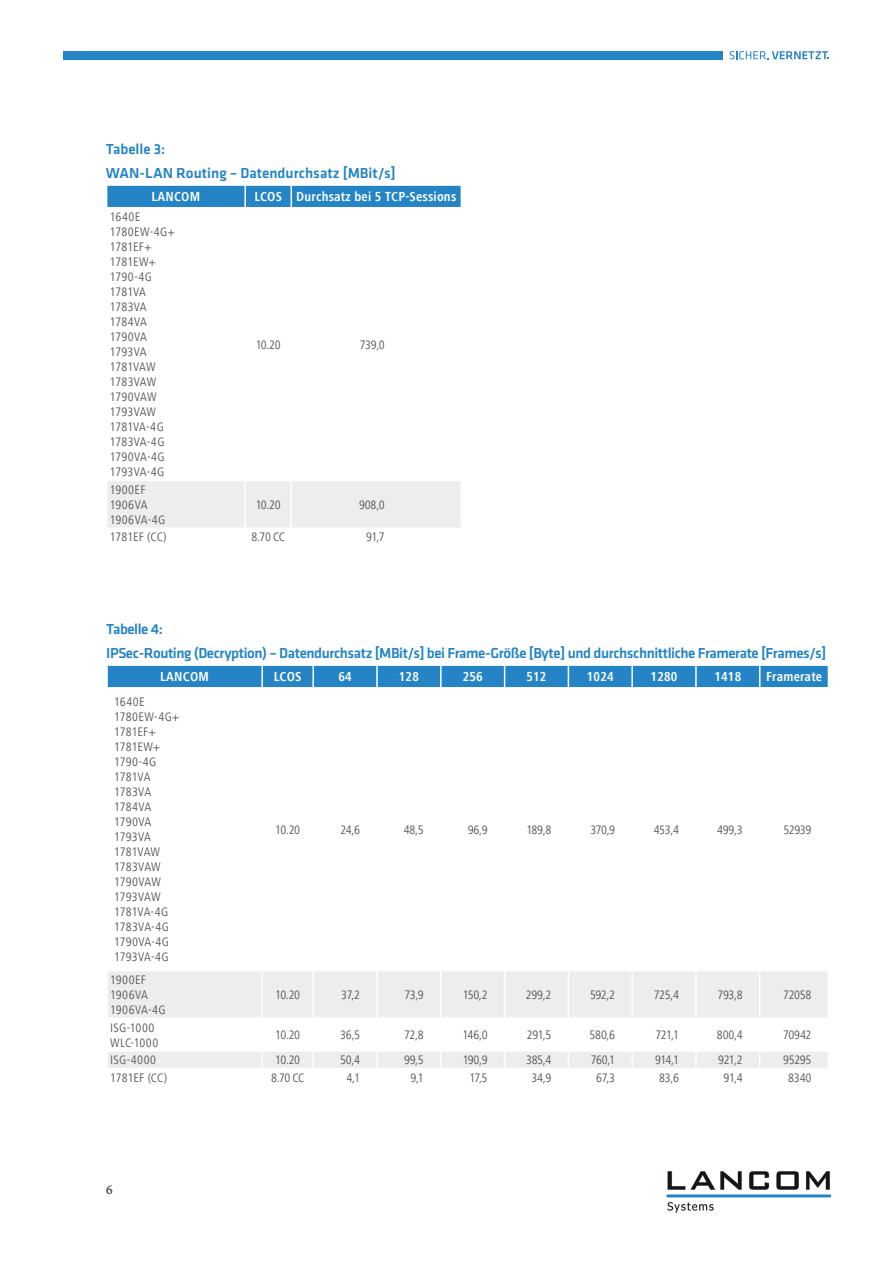
<style>
.page{position:relative;width:893px;height:1263px;background:#fff}
.page>*{position:absolute;margin:0;border:0;box-sizing:border-box;transform-origin:0 0}
.t1{font:500 15px/24px "Klavika Basic";letter-spacing:-.03em;color:#2484c6}
.t2{font:500 15px/24px "Klavika Basic";color:#2484c6}
.t3{font:700 condensed 13.5px "Frutiger Next LT";letter-spacing:.015em;color:#fff}
.t4{font:13.5px "Minion Pro";color:#58595b}
.t5{font:condensed 12.75px/15px "Frutiger Next LT";color:#58595b}
.t6{font:condensed 12.75px/15px "Frutiger Next LT";letter-spacing:.035em;color:#58595b}
.t7{font:condensed 12.75px/15px "Frutiger Next LT";letter-spacing:.03em;color:#58595b}
</style>
<div class="page">
<img style="left:667px;top:1172px;width:163px;height:41px">
<div style="left:64px;top:51px;width:659px;height:9px;background:#2484c6"></div>
<svg style="left:729px;top:51px;width:100px;height:8px"></svg>
<div style="left:106px;top:185px;width:356px;height:22px;background:#2484c6"></div>
<div style="left:107px;top:481px;width:354px;height:46px;background:#ededee"></div>
<svg style="left:108px;top:971px;width:720px;height:97px;fill:#ededee"></svg>
<svg style="left:107px;top:665px;width:721px;height:22px;background:#318bc9"></svg>
<hr style="left:261px;top:971px;width:2px;height:46px;background:#fff">
<hr style="left:312px;top:971px;width:2px;height:46px;background:#fff">
<hr style="left:376px;top:971px;width:2px;height:46px;background:#fff">
<hr style="left:440px;top:971px;width:2px;height:46px;background:#fff">
<hr style="left:504px;top:971px;width:1px;height:46px;background:#fff">
<hr style="left:568px;top:971px;width:1px;height:46px;background:#fff">
<hr style="left:631px;top:971px;width:2px;height:46px;background:#fff">
<hr style="left:695px;top:971px;width:2px;height:46px;background:#fff">
<hr style="left:759px;top:971px;width:1px;height:46px;background:#fff">
<hr style="left:106px;top:1017px;width:156px;height:2px;background:#fff">
<hr style="left:262px;top:1017px;width:51px;height:2px;background:#fff">
<hr style="left:261px;top:1019px;width:2px;height:31px;background:#fff">
<hr style="left:313px;top:1017px;width:64px;height:2px;background:#fff">
<hr style="left:312px;top:1019px;width:2px;height:31px;background:#fff">
<hr style="left:377px;top:1017px;width:64px;height:2px;background:#fff">
<hr style="left:376px;top:1019px;width:2px;height:31px;background:#fff">
<hr style="left:441px;top:1017px;width:64px;height:2px;background:#fff">
<hr style="left:440px;top:1019px;width:2px;height:31px;background:#fff">
<hr style="left:505px;top:1017px;width:63px;height:2px;background:#fff">
<hr style="left:504px;top:1019px;width:1px;height:31px;background:#fff">
<hr style="left:568px;top:1017px;width:64px;height:2px;background:#fff">
<hr style="left:568px;top:1019px;width:1px;height:31px;background:#fff">
<hr style="left:632px;top:1017px;width:64px;height:2px;background:#fff">
<hr style="left:631px;top:1019px;width:2px;height:31px;background:#fff">
<hr style="left:696px;top:1017px;width:64px;height:2px;background:#fff">
<hr style="left:695px;top:1019px;width:2px;height:31px;background:#fff">
<hr style="left:760px;top:1017px;width:69px;height:2px;background:#fff">
<hr style="left:759px;top:1019px;width:1px;height:31px;background:#fff">
<hr style="left:106px;top:1050px;width:156px;height:2px;background:#fff">
<hr style="left:262px;top:1050px;width:51px;height:2px;background:#fff">
<hr style="left:313px;top:1050px;width:64px;height:2px;background:#fff">
<hr style="left:377px;top:1050px;width:64px;height:2px;background:#fff">
<hr style="left:441px;top:1050px;width:64px;height:2px;background:#fff">
<hr style="left:505px;top:1050px;width:63px;height:2px;background:#fff">
<hr style="left:568px;top:1050px;width:64px;height:2px;background:#fff">
<hr style="left:632px;top:1050px;width:64px;height:2px;background:#fff">
<hr style="left:696px;top:1050px;width:64px;height:2px;background:#fff">
<hr style="left:760px;top:1050px;width:69px;height:2px;background:#fff">
<svg style="left:261px;top:1052px;width:2px;height:16px"></svg>
<svg style="left:312px;top:1052px;width:2px;height:16px"></svg>
<svg style="left:376px;top:1052px;width:2px;height:16px"></svg>
<svg style="left:440px;top:1052px;width:2px;height:16px"></svg>
<svg style="left:504px;top:1052px;width:1px;height:16px"></svg>
<svg style="left:568px;top:1052px;width:1px;height:16px"></svg>
<svg style="left:631px;top:1052px;width:2px;height:16px"></svg>
<svg style="left:695px;top:1052px;width:2px;height:16px"></svg>
<svg style="left:759px;top:1052px;width:1px;height:16px"></svg>
<p class="t2" style="left:106px;top:137px;width:291px">Tabelle 3:<br>WAN-LAN Routing – Datendurchsatz [MBit/s]</p>
<p class="t3" style="left:152px;top:189px;width:50px">LANCOM</p>
<p class="t3" style="left:254px;top:189px;width:203px">LCOS Durchsatz bei 5 TCP-Sessions</p>
<p class="t5" style="left:110px;top:209px;width:66px">1640E<br>1780EW-4G+<br>1781EF+<br>1781EW+<br>1790-4G<br>1781VA<br>1783VA<br>1784VA<br>1790VA<br>1793VA<br>1781VAW<br>1783VAW<br>1790VAW<br>1793VAW<br>1781VA-4G<br>1783VA-4G<br>1790VA-4G<br>1793VA-4G</p>
<p class="t5" style="left:256px;top:337px;width:27px">10.20</p>
<p class="t5" style="left:360px;top:337px;width:27px">739,0</p>
<p class="t6" style="left:110px;top:482px;width:57px">1900EF<br>1906VA<br>1906VA-4G</p>
<p class="t5" style="left:256px;top:497px;width:27px">10.20</p>
<p class="t5" style="left:359px;top:497px;width:27px">908,0</p>
<p class="t5" style="left:110px;top:530px;width:58px">1781EF (CC)</p>
<p class="t5" style="left:251px;top:530px;width:35px">8.70 CC</p>
<p class="t5" style="left:366px;top:530px;width:20px">91,7</p>
<p class="t1" style="left:106px;top:617px;width:721px">Tabelle 4:<br>IPSec-Routing (Decryption) – Datendurchsatz [MBit/s] bei Frame-Größe [Byte] und durchschnittliche Framerate [Frames/s]</p>
<p class="t3" style="left:160px;top:669px;width:50px">LANCOM</p>
<p class="t3" style="left:274px;top:669px;width:29px">LCOS</p>
<p class="t3" style="left:338px;top:669px;width:15px">64</p>
<p class="t3" style="left:399px;top:669px;width:22px">128</p>
<p class="t3" style="left:463px;top:669px;width:22px">256</p>
<p class="t3" style="left:526px;top:669px;width:22px">512</p>
<p class="t3" style="left:587px;top:669px;width:28px">1024</p>
<p class="t3" style="left:651px;top:669px;width:28px">1280</p>
<p class="t3" style="left:714px;top:669px;width:28px">1418</p>
<p class="t3" style="left:766px;top:669px;width:58px">Framerate</p>
<p class="t5" style="left:114px;top:694px;width:66px">1640E<br>1780EW-4G+<br>1781EF+<br>1781EW+<br>1790-4G<br>1781VA<br>1783VA<br>1784VA<br>1790VA<br>1793VA<br>1781VAW<br>1783VAW<br>1790VAW<br>1793VAW<br>1781VA-4G<br>1783VA-4G<br>1790VA-4G<br>1793VA-4G</p>
<p class="t5" style="left:275px;top:822px;width:27px">10.20</p>
<p class="t5" style="left:341px;top:822px;width:21px">24,6</p>
<p class="t5" style="left:404px;top:822px;width:22px">48,5</p>
<p class="t5" style="left:468px;top:822px;width:21px">96,9</p>
<p class="t5" style="left:526px;top:822px;width:27px">189,8</p>
<p class="t5" style="left:590px;top:822px;width:26px">370,9</p>
<p class="t5" style="left:654px;top:822px;width:27px">453,4</p>
<p class="t5" style="left:717px;top:822px;width:27px">499,3</p>
<p class="t5" style="left:783px;top:822px;width:30px">52939</p>
<p class="t6" style="left:110px;top:972px;width:57px">1900EF<br>1906VA<br>1906VA-4G</p>
<p class="t5" style="left:275px;top:987px;width:27px">10.20</p>
<p class="t5" style="left:341px;top:987px;width:20px">37,2</p>
<p class="t5" style="left:404px;top:987px;width:21px">73,9</p>
<p class="t5" style="left:463px;top:987px;width:26px">150,2</p>
<p class="t5" style="left:526px;top:987px;width:27px">299,2</p>
<p class="t5" style="left:590px;top:987px;width:27px">592,2</p>
<p class="t5" style="left:654px;top:987px;width:27px">725,4</p>
<p class="t5" style="left:718px;top:987px;width:27px">793,8</p>
<p class="t5" style="left:783px;top:987px;width:30px">72058</p>
<p class="t7" style="left:110px;top:1020px;width:50px">ISG-1000<br>WLC-1000</p>
<p class="t5" style="left:275px;top:1027px;width:27px">10.20</p>
<p class="t5" style="left:340px;top:1027px;width:21px">36,5</p>
<p class="t5" style="left:404px;top:1027px;width:21px">72,8</p>
<p class="t5" style="left:462px;top:1027px;width:27px">146,0</p>
<p class="t5" style="left:527px;top:1027px;width:26px">291,5</p>
<p class="t5" style="left:590px;top:1027px;width:27px">580,6</p>
<p class="t5" style="left:655px;top:1027px;width:25px">721,1</p>
<p class="t5" style="left:717px;top:1027px;width:27px">800,4</p>
<p class="t5" style="left:783px;top:1027px;width:30px">70942</p>
<p class="t5" style="left:110px;top:1052px;width:47px">ISG-4000</p>
<p class="t5" style="left:275px;top:1052px;width:27px">10.20</p>
<p class="t5" style="left:340px;top:1052px;width:21px">50,4</p>
<p class="t5" style="left:404px;top:1052px;width:21px">99,5</p>
<p class="t5" style="left:463px;top:1052px;width:26px">190,9</p>
<p class="t5" style="left:526px;top:1052px;width:27px">385,4</p>
<p class="t5" style="left:591px;top:1052px;width:26px">760,1</p>
<p class="t5" style="left:655px;top:1052px;width:25px">914,1</p>
<p class="t5" style="left:718px;top:1052px;width:26px">921,2</p>
<p class="t5" style="left:783px;top:1052px;width:30px">95295</p>
<p class="t5" style="left:110px;top:1070px;width:58px">1781EF (CC)</p>
<p class="t5" style="left:271px;top:1070px;width:35px">8.70 CC</p>
<p class="t5" style="left:347px;top:1070px;width:15px">4,1</p>
<p class="t5" style="left:411px;top:1070px;width:15px">9,1</p>
<p class="t5" style="left:469px;top:1070px;width:20px">17,5</p>
<p class="t5" style="left:532px;top:1070px;width:21px">34,9</p>
<p class="t5" style="left:596px;top:1070px;width:20px">67,3</p>
<p class="t5" style="left:659px;top:1070px;width:21px">83,6</p>
<p class="t5" style="left:724px;top:1070px;width:21px">91,4</p>
<p class="t5" style="left:788px;top:1070px;width:25px">8340</p>
<p class="t4" style="left:106px;top:1181px;width:8px">6</p>
</div>
